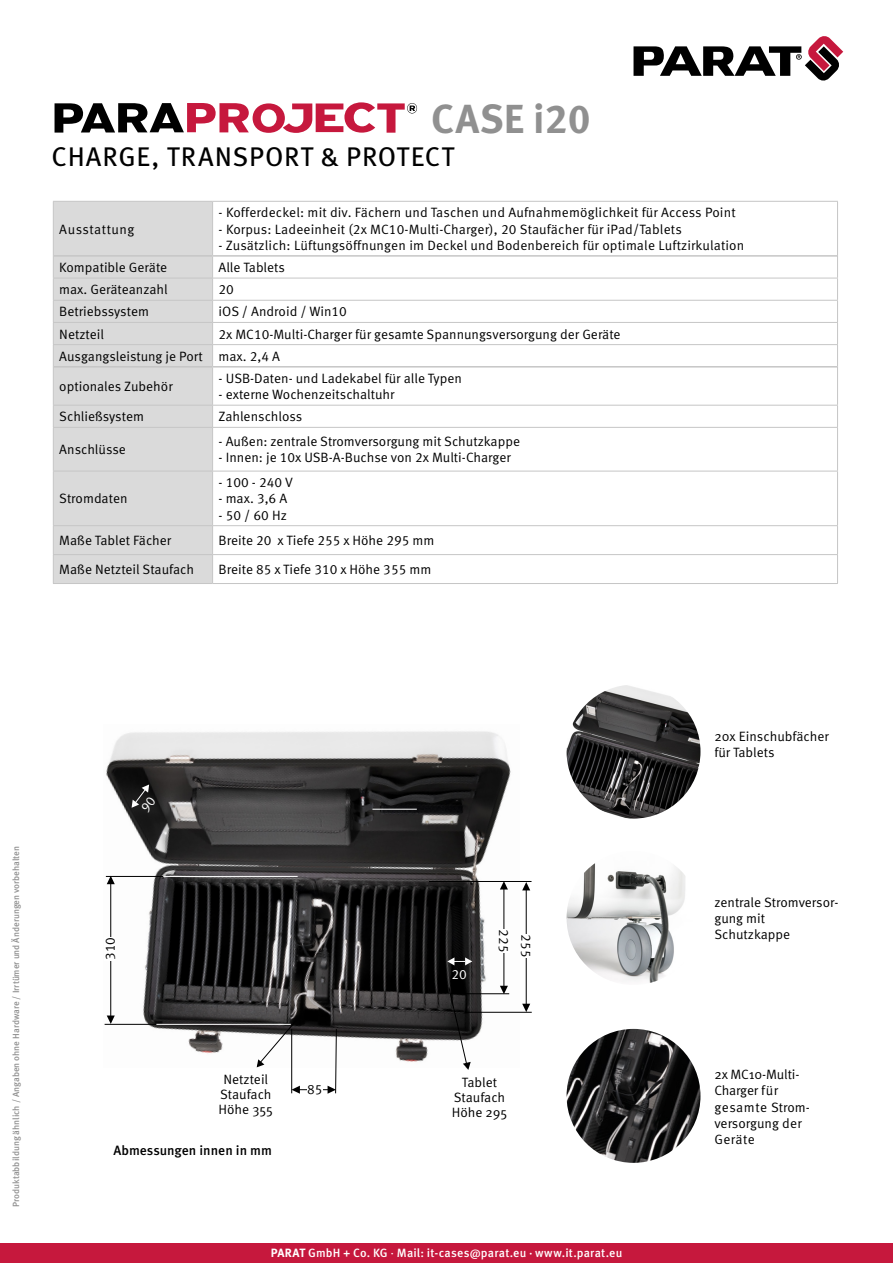
<style>
.page{position:relative;width:893px;height:1263px;background:#fff}
.page>*{position:absolute;margin:0;border:0;box-sizing:border-box;transform-origin:0 0}
.t1{font:700 40.5px "Meta OT";color:#909090}
.t2{font:27px "Meta OT";letter-spacing:.03em;color:#000}
.t3{font:13.5px/16.2px "Meta OT Norm";color:#000}
.t4{font:500 13.5px "Meta OT";color:#000}
.t5{font:13.5px "Meta OT Norm";letter-spacing:.035em;color:#000}
.t6{font:13.5px "Meta OT Norm";color:#fff}
.t7{font:500 12px "Meta OT";letter-spacing:.015em;color:#fff}
.t8{font:500 9px "Meta OT";color:#909090}
.s1{font-weight:700}
.s2{font-family:"Meta OT Norm";font-weight:400}
</style>
<div class="page">
<img style="left:104px;top:731px;width:415px;height:337px">
<div style="left:54px;top:202px;width:158px;height:381px;background:#dadada"></div>
<hr style="left:53px;top:201px;width:160px;height:1px;background:#c6c6c6">
<hr style="left:53px;top:202px;width:1px;height:54px;background:#c6c6c6">
<hr style="left:213px;top:201px;width:625px;height:1px;background:#c6c6c6">
<hr style="left:212px;top:202px;width:1px;height:53px;background:#c6c6c6">
<hr style="left:837px;top:202px;width:1px;height:54px;background:#c6c6c6">
<hr style="left:53px;top:278px;width:160px;height:1px;background:#c6c6c6">
<hr style="left:213px;top:278px;width:625px;height:1px;background:#c6c6c6">
<hr style="left:53px;top:300px;width:160px;height:1px;background:#c6c6c6">
<hr style="left:213px;top:300px;width:625px;height:1px;background:#c6c6c6">
<hr style="left:53px;top:322px;width:160px;height:1px;background:#c6c6c6">
<hr style="left:213px;top:322px;width:625px;height:1px;background:#c6c6c6">
<hr style="left:53px;top:344px;width:160px;height:1px;background:#c6c6c6">
<svg style="left:53px;top:256px;width:1px;height:111px"></svg>
<hr style="left:213px;top:344px;width:625px;height:1px;background:#c6c6c6">
<svg style="left:212px;top:257px;width:1px;height:109px"></svg>
<svg style="left:837px;top:256px;width:1px;height:111px"></svg>
<hr style="left:53px;top:367px;width:1px;height:38px;background:#c6c6c6">
<hr style="left:212px;top:368px;width:1px;height:37px;background:#c6c6c6">
<hr style="left:837px;top:367px;width:1px;height:38px;background:#c6c6c6">
<hr style="left:53px;top:405px;width:160px;height:1px;background:#c6c6c6">
<svg style="left:53px;top:406px;width:1px;height:21px"></svg>
<hr style="left:213px;top:405px;width:625px;height:1px;background:#c6c6c6">
<svg style="left:212px;top:406px;width:1px;height:21px"></svg>
<svg style="left:837px;top:406px;width:1px;height:21px"></svg>
<hr style="left:53px;top:427px;width:160px;height:1px;background:#c6c6c6">
<hr style="left:53px;top:428px;width:1px;height:43px;background:#c6c6c6">
<hr style="left:213px;top:427px;width:625px;height:1px;background:#c6c6c6">
<hr style="left:212px;top:428px;width:1px;height:43px;background:#c6c6c6">
<hr style="left:837px;top:428px;width:1px;height:43px;background:#c6c6c6">
<hr style="left:53px;top:471px;width:160px;height:1px;background:#c6c6c6">
<hr style="left:53px;top:471px;width:1px;height:54px;background:#c6c6c6">
<hr style="left:213px;top:471px;width:625px;height:1px;background:#c6c6c6">
<hr style="left:212px;top:471px;width:1px;height:54px;background:#c6c6c6">
<hr style="left:837px;top:471px;width:1px;height:54px;background:#c6c6c6">
<hr style="left:53px;top:525px;width:160px;height:1px;background:#c6c6c6">
<hr style="left:213px;top:525px;width:625px;height:1px;background:#c6c6c6">
<hr style="left:53px;top:554px;width:160px;height:1px;background:#c6c6c6">
<svg style="left:53px;top:526px;width:1px;height:57px"></svg>
<hr style="left:213px;top:554px;width:625px;height:1px;background:#c6c6c6">
<svg style="left:212px;top:526px;width:1px;height:57px"></svg>
<svg style="left:837px;top:526px;width:1px;height:57px"></svg>
<hr style="left:53px;top:583px;width:160px;height:1px;background:#c6c6c6">
<hr style="left:213px;top:583px;width:625px;height:1px;background:#c6c6c6">
<hr style="left:54px;top:255px;width:159px;height:2px;background:#c6c6c6">
<hr style="left:213px;top:255px;width:624px;height:2px;background:#c6c6c6">
<hr style="left:54px;top:366px;width:159px;height:2px;background:#c6c6c6">
<hr style="left:213px;top:366px;width:624px;height:2px;background:#c6c6c6">
<svg style="left:633px;top:36px;width:210px;height:45px"></svg>
<svg style="left:55px;top:102px;width:362px;height:31px"></svg>
<div style="left:0;top:1244px;width:893px;height:19px;background:#c6183d"></div>
<hr style="left:429px;top:881px;width:102px;height:1px;background:#000">
<hr style="left:503px;top:888px;width:1px;height:99px;background:#000">
<svg style="left:500px;top:882px;width:8px;height:7px"></svg>
<svg style="left:500px;top:986px;width:8px;height:7px"></svg>
<div style="left:499px;top:929px;width:10px;height:23px;background:#fff"></div>
<hr style="left:372px;top:809px;width:45px;height:1px;background:#fff">
<hr style="left:454px;top:993px;width:55px;height:1px;background:#000">
<svg style="left:447px;top:957px;width:25px;height:8px"></svg>
<svg style="left:448px;top:986px;width:23px;height:84px"></svg>
<hr style="left:526px;top:889px;width:1px;height:118px;background:#000">
<svg style="left:522px;top:882px;width:8px;height:8px"></svg>
<svg style="left:522px;top:1004px;width:8px;height:8px"></svg>
<div style="left:521px;top:934px;width:10px;height:23px;background:#fff"></div>
<hr style="left:465px;top:1012px;width:67px;height:1px;background:#000">
<img style="left:567px;top:685px;width:133px;height:134px;border-radius:67px">
<img style="left:567px;top:1029px;width:133px;height:134px;border-radius:67px">
<img style="left:567px;top:851px;width:133px;height:134px;border-radius:67px">
<hr style="left:291px;top:1029px;width:1px;height:64px;background:#000">
<svg style="left:328px;top:1028px;width:9px;height:66px"></svg>
<svg style="left:291px;top:1086px;width:9px;height:8px"></svg>
<hr style="left:296px;top:1089px;width:36px;height:1px;background:#000">
<hr style="left:110px;top:882px;width:1px;height:137px;background:#000">
<svg style="left:107px;top:877px;width:8px;height:7px"></svg>
<svg style="left:107px;top:1015px;width:8px;height:9px"></svg>
<div style="left:105px;top:937px;width:10px;height:23px;background:#fff"></div>
<hr style="left:106px;top:876px;width:64px;height:1px;background:#000">
<hr style="left:105px;top:1024px;width:57px;height:1px;background:#000">
<svg style="left:256px;top:1019px;width:41px;height:48px"></svg>
<hr style="left:163px;top:876px;width:135px;height:1px;background:#fff">
<hr style="left:156px;top:1024px;width:135px;height:1px;background:#fff">
<div style="left:307px;top:1084px;width:16px;height:10px;background:#fff"></div>
<svg style="left:131px;top:784px;width:25px;height:29px"></svg>
<h1 class="t1" style="left:431px;top:93px;width:161px">CASE i20</h1>
<h2 class="t2" style="left:51px;top:140px;width:404px">CHARGE, TRANSPORT &amp; PROTECT</h2>
<p class="t5" style="left:59px;top:221px;width:77px">Ausstattung</p>
<p class="t3" style="left:219px;top:205px;width:519px">- Kofferdeckel: mit div. Fächern und Taschen und Aufnahmemöglichkeit für Access Point</p>
<p class="t3" style="left:219px;top:221px;width:465px">- Korpus: Ladeeinheit (2x MC10-Multi-Charger), 20 Staufächer für iPad/Tablets</p>
<p class="t3" style="left:219px;top:237px;width:527px">- Zusätzlich: Lüftungsöffnungen im Deckel und Bodenbereich für optimale Luftzirkulation</p>
<p class="t3" style="left:59px;top:259px;width:109px">Kompatible Geräte</p>
<p class="t3" style="left:219px;top:259px;width:68px">Alle Tablets</p>
<p class="t3" style="left:59px;top:282px;width:110px">max. Geräteanzahl</p>
<p class="t3" style="left:219px;top:282px;width:17px">20</p>
<p class="t3" style="left:59px;top:304px;width:91px">Betriebssystem</p>
<p class="t3" style="left:219px;top:304px;width:130px">iOS / Android / Win10</p>
<p class="t3" style="left:59px;top:326px;width:46px">Netzteil</p>
<p class="t3" style="left:59px;top:323px;width:563px;line-height:22.2px;text-indent:159px">2x MC10-Multi-Charger für gesamte Spannungsversorgung der Geräte<br>Ausgangsleistung je Port max. 2,4 A</p>
<p class="t3" style="left:59px;top:378px;width:115px">optionales Zubehör</p>
<p class="t3" style="left:219px;top:370px;width:245px">- USB-Daten- und Ladekabel für alle Typen</p>
<p class="t3" style="left:219px;top:387px;width:177px">- externe Wochenzeitschaltuhr</p>
<p class="t3" style="left:59px;top:409px;width:86px">Schließsystem</p>
<p class="t3" style="left:219px;top:409px;width:85px">Zahlenschloss</p>
<p class="t3" style="left:59px;top:442px;width:68px">Anschlüsse</p>
<p class="t3" style="left:219px;top:434px;width:303px">- Außen: zentrale Stromversorgung mit Schutzkappe</p>
<p class="t3" style="left:219px;top:450px;width:294px">- Innen: je 10x USB-A-Buchse von 2x Multi-Charger</p>
<p class="t3" style="left:59px;top:491px;width:70px">Stromdaten</p>
<p class="t3" style="left:219px;top:475px;width:76px">- 100 - 240 V</p>
<p class="t3" style="left:219px;top:491px;width:70px">- max. 3,6 A</p>
<p class="t3" style="left:219px;top:507px;width:70px">- 50 / 60 Hz</p>
<p class="t3" style="left:59px;top:533px;width:114px">Maße Tablet Fächer</p>
<p class="t3" style="left:219px;top:533px;width:217px">Breite 20 x Tiefe 255 x Höhe 295 mm</p>
<p class="t3" style="left:59px;top:561px;width:136px">Maße Netzteil Staufach</p>
<p class="t3" style="left:219px;top:561px;width:214px">Breite 85 x Tiefe 310 x Höhe 355 mm</p>
<p class="t8" style="left:10px;top:1207px;width:362px;rotate:-90deg">Produktabbildung ähnlich / Angaben ohne Hardware / Irrtümer und Änderungen vorbehalten</p>
<p class="t3" style="left:102px;top:960px;width:25px;rotate:-90deg">310</p>
<p class="t3" style="left:219px;top:1071px;width:56px;line-height:15px;text-align:center">Netzteil<br>Staufach<br>Höhe 355</p>
<p class="t4" style="left:114px;top:1141px;width:160px">Abmessungen innen in mm</p>
<p class="t3" style="left:307px;top:1082px;width:17px">85</p>
<p class="t6" style="left:451px;top:966px;width:17px">20</p>
<p class="t3" style="left:512px;top:929px;width:25px;rotate:90deg">225</p>
<p class="t3" style="left:534px;top:934px;width:25px;rotate:90deg">255</p>
<p class="t3" style="left:452px;top:1075px;width:57px;line-height:15px;text-align:center">Tablet<br>Staufach<br>Höhe 295</p>
<p class="t7" style="left:271px;top:1245px;width:353px"><span class="s1">PARAT</span> GmbH + Co. KG <span class="s2">·</span> Mail: it-cases@parat.eu · www.it.parat.eu</p>
<p class="t3" style="left:714px;top:728px;width:116px">20x Einschubfächer für Tablets</p>
<p class="t3" style="left:714px;top:894px;width:126px">zentrale Stromversor&shy;gung mit<br>Schutzkappe</p>
<p class="t3" style="left:714px;top:1067px;width:97px">2x MC10-Multi-<br>Charger für gesamte Strom&shy;versorgung der<br>Geräte</p>
</div>
